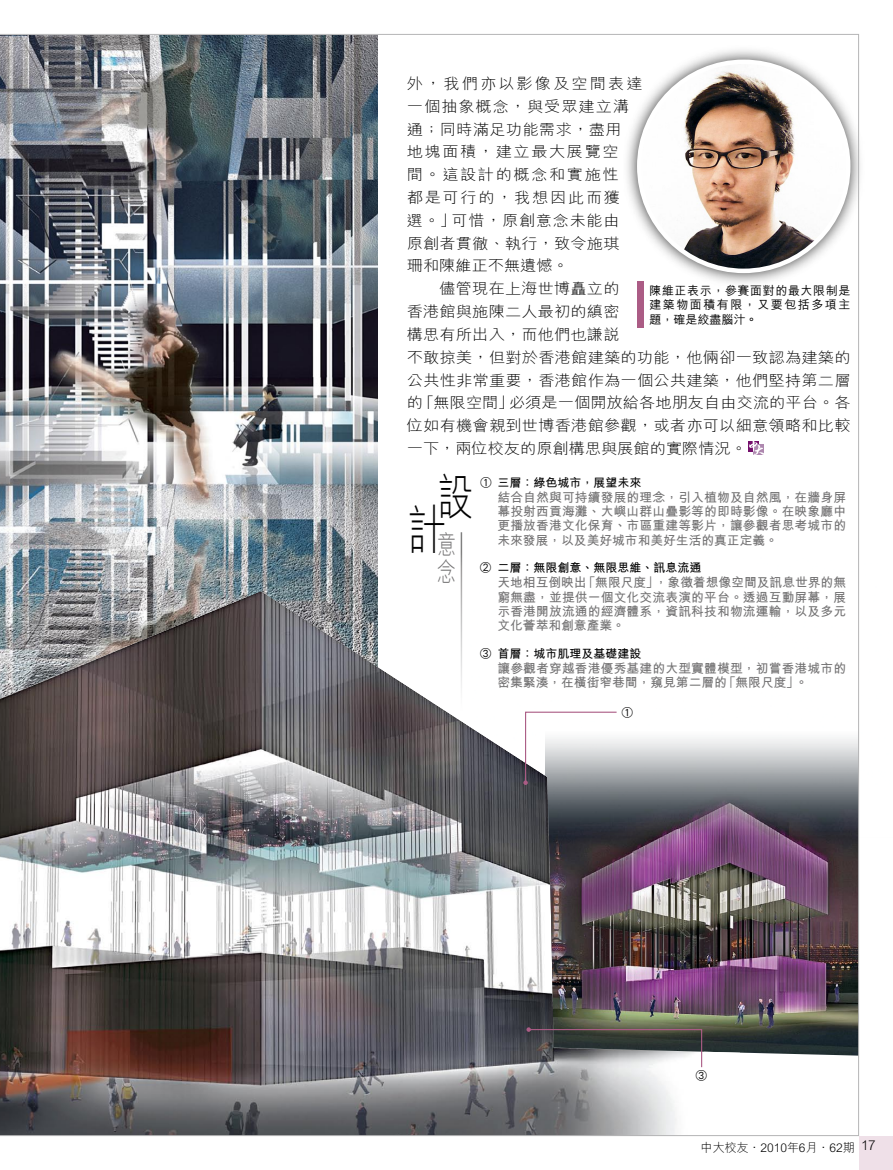
<style>
.page{position:relative;width:893px;height:1170px;background:#fff}
.page>*{position:absolute;margin:0;border:0;box-sizing:border-box;transform-origin:0 0}
.t1{font:52.35px "M Hei Light HKSCS";color:#000;scale:.73 1}
.t2{font:49.65px "M Hei Light HKSCS";color:#000;scale:.73 1}
.t3{font:26.7px "M Hei Light HKSCS";color:#727172;scale:.73 1}
.t4{font:15px "M Hei Light HKSCS";letter-spacing:.015em;color:#000;scale:1.08 1}
.t5{font:15px "M Hei Light HKSCS";letter-spacing:.1em;color:#000;scale:1.08 1}
.t6{font:15px "M Hei Light HKSCS";letter-spacing:.13em;color:#000;scale:1.08 1}
.t7{font:15px "M Hei Light HKSCS";letter-spacing:.06em;color:#000;scale:1.08 1}
.t8{font:15px "M Hei Light HKSCS";letter-spacing:.04em;color:#000;scale:1.08 1}
.t9{font:15px "M Hei Light HKSCS";letter-spacing:.105em;color:#000;scale:1.08 1}
.t10{font:12.75px/14.2px "M Hei Bold HKSCS";letter-spacing:.015em;color:#727172;text-align:justify}
.t11{font:12px "M Hei Bold HKSCS";color:#000}
.t12{font:12px/14.2px "M Hei Medium HKSCS";letter-spacing:.05em;color:#000;text-align:justify}
.t13{font:12px "M Hei Light HKSCS";letter-spacing:-.005em;color:#000}
.s1{font-size:13.5px}
</style>
<div class="page">
<div style="left:859px;top:1135px;width:34px;height:34px;background:#efe0e8"></div>
<img style="left:0;top:34px;width:859px;height:1101px">
<p class="t6" style="left:407px;top:73px;width:220px">外，我們亦以影像及空間表達</p>
<p class="t7" style="left:407px;top:96px;width:207px">一個抽象概念，與受眾建立溝</p>
<p class="t4" style="left:407px;top:118px;width:200px">通；同時滿足功能需求，盡用</p>
<p class="t5" style="left:407px;top:141px;width:198px">地塊面積，建立最大展覽空</p>
<p class="t5" style="left:407px;top:164px;width:198px">間。這設計的概念和實施性</p>
<p class="t9" style="left:407px;top:187px;width:199px">都是可行的，我想因此而獲</p>
<p class="t8" style="left:407px;top:210px;width:199px">選。」可惜，原創意念未能由</p>
<p class="t4" style="left:407px;top:232px;width:198px">原創者貫徹、執行，致令施琪</p>
<p class="t4" style="left:407px;top:255px;width:152px">珊和陳維正不無遺憾。</p>
<p class="t4" style="left:440px;top:278px;width:168px">儘管現在上海世博矗立的</p>
<p class="t4" style="left:407px;top:301px;width:198px">香港館與施陳二人最初的縝密</p>
<p class="t4" style="left:407px;top:324px;width:198px">構思有所出入，而他們也謙說</p>
<p class="t4" style="left:407px;top:346px;width:412px">不敢掠美，但對於香港館建築的功能，他倆卻一致認為建築的</p>
<p class="t4" style="left:407px;top:369px;width:412px">公共性非常重要，香港館作為一個公共建築，他們堅持第二層</p>
<p class="t4" style="left:407px;top:392px;width:412px">的「無限空間」必須是一個開放給各地朋友自由交流的平台。各</p>
<p class="t4" style="left:407px;top:415px;width:412px">位如有機會親到世博香港館參觀，或者亦可以細意領略和比較</p>
<p class="t4" style="left:407px;top:438px;width:316px">一下，兩位校友的原創構思與展館的實際情況。</p>
<p class="t12" style="left:649px;top:283px;width:203px">陳維正表示，參賽面對的最大限制是建築物面積有限，又要包括多項主題，確是絞盡腦汁。</p>
<p class="t2" style="left:437px;top:462px;width:48px">設</p>
<p class="t1" style="left:408px;top:493px;width:65px">計<sub>意</sub></p>
<p class="t3" style="left:437px;top:552px;width:26px">念</p>
<p class="t11" style="left:479px;top:473px;width:163px">① 三層：綠色城市，展望未來</p>
<p class="t10" style="left:497px;top:489px;width:350px">結合自然與可持續發展的理念，引入植物及自然風，在牆身屏幕投射西貢海灘、大嶼山群山疊影等的即時影像。在映象廳中更播放香港文化保育、市區重建等影片，讓參觀者思考城市的未來發展，以及美好城市和美好生活的真正定義。</p>
<p class="t11" style="left:479px;top:559px;width:223px">② 二層：無限創意、無限思維、訊息流通</p>
<p class="t10" style="left:497px;top:574px;width:350px">天地相互倒映出「無限尺度」，象徵着想像空間及訊息世界的無窮無盡，並提供一個文化交流表演的平台。透過互動屏幕，展示香港開放流通的經濟體系，資訊科技和物流運輸，以及多元文化薈萃和創意產業。</p>
<p class="t11" style="left:479px;top:644px;width:163px">③ 首層：城市肌理及基礎建設</p>
<p class="t10" style="left:497px;top:660px;width:350px">讓參觀者穿越香港優秀基建的大型實體模型，初嘗香港城市的密集緊湊，在橫街窄巷間，窺見第二層的「無限尺度」。</p>
<p class="t11" style="left:621px;top:703px;width:13px">①</p>
<p class="t11" style="left:695px;top:1066px;width:13px">③</p>
<p class="t13" style="left:701px;top:1138px;width:176px">中大校友．2010年6月．62期 <span class="s1">17</span></p>
</div>
